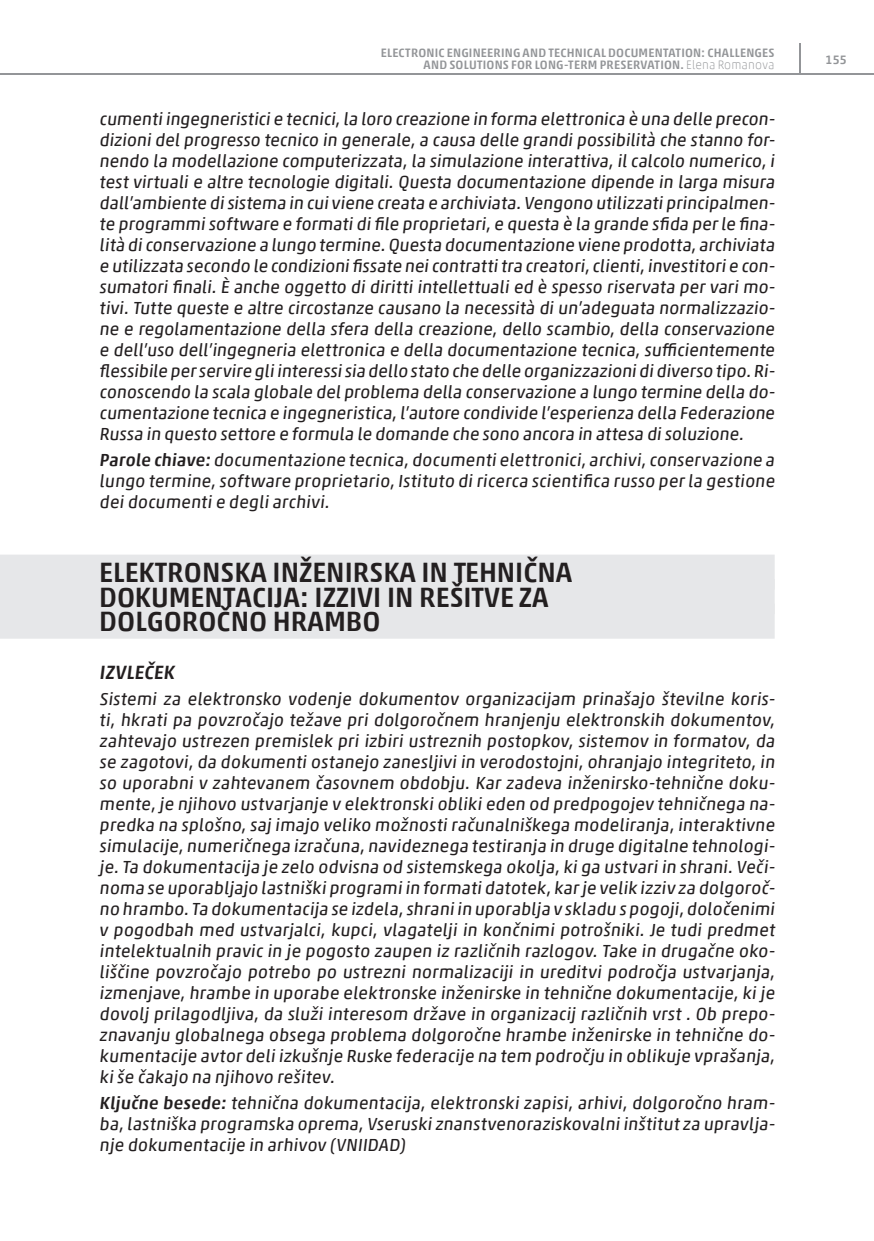
<style>
.page{position:relative;width:874px;height:1241px;background:#fff}
.page>*{position:absolute;margin:0;border:0;box-sizing:border-box;transform-origin:0 0}
.t1{font:500 28px/24.5px "Akko Std";color:#231f20}
.t2{font:500 19.25px "Akko Std";color:#231f20}
.t3{font:17.5px/21px "Akko Pro";letter-spacing:.005em;color:#231f20;text-align:justify}
.t4{font:500 12.25px/12.2px "Akko Std";letter-spacing:.015em;color:#939598;text-align:right}
.s1{font-weight:100}
.s2{font-family:"Akko Std";font-weight:500}
</style>
<div class="page">
<div style="left:0;top:554px;width:774px;height:35px;background:#e6e7e9"></div>
<div style="left:0;top:579px;width:774px;height:35px;background:#e6e7e9"></div>
<div style="left:0;top:603px;width:774px;height:35px;background:#e6e7e9"></div>
<hr style="left:0;top:74px;width:873px;height:1px;background:#939598">
<hr style="left:799px;top:43px;width:1px;height:32px;background:#939598">
<p class="t4" style="left:380px;top:46px;width:395px">ELECTRONIC ENGINEERING AND TECHNICAL DOCUMENTATION: CHALLENGES<br>AND SOLUTIONS FOR LONG-TERM PRESERVATION. <span class="s1">Elena Romanova</span></p>
<p class="t3" style="left:99px;top:108px;width:679px">cumentiingegneristicie tecnici,la loro creazione in forma elettronica è una delle precon&shy;dizioni del progresso tecnico in generale, a causa delle grandi possibilità che stanno for&shy;nendo la modellazione computerizzata, la simulazione interattiva, il calcolo numerico, i test virtuali e altre tecnologie digitali. Questa documentazione dipende in larga misura dall’ambiente disistema in cuiviene creata e archiviata.Vengono utilizzatiprincipalmen&shy;te programmisoftware e formatidifile proprietari,e questa è la grande sfida per le fina&shy;lità diconservazione a lungo termine.Questa documentazione viene prodotta,archiviata e utilizzata secondo le condizionifissate neicontrattitra creatori,clienti,investitorie con&shy;sumatori finali. È anche oggetto di diritti intellettuali ed è spesso riservata per vari mo&shy;tivi. Tutte queste e altre circostanze causano la necessità di un’adeguata normalizzazio&shy;ne e regolamentazione della sfera della creazione, dello scambio, della conservazione e dell’uso dell’ingegneria elettronica e della documentazione tecnica, sufficientemente flessibile per servire gliinteressisia dello stato che delle organizzazionididiverso tipo.Ri&shy;conoscendo la scala globale delproblema della conservazione a lungo termine della do&shy;cumentazione tecnica e ingegneristica,l’autore condivide l’esperienza della Federazione Russa in questo settore e formula le domande che sono ancora in attesa disoluzione.</p>
<p class="t3" style="left:99px;top:449px;width:679px"><span class="s2">Parole chiave:</span> documentazione tecnica,documentielettronici,archivi,conservazione a lungo termine,software proprietario,Istituto diricerca scientifica russo per la gestione deidocumentie degliarchivi.</p>
<h1 class="t1" style="left:99px;top:560px;width:474px">ELEKTRONSKA INŽENIRSKA IN TEHNIČNA<br>DOKUMENTACIJA: IZZIVI IN REŠITVE ZA<br>DOLGOROČNO HRAMBO</h1>
<p class="t2" style="left:99px;top:660px;width:79px">IZVLEČEK</p>
<p class="t3" style="left:99px;top:688px;width:679px">Sistemi za elektronsko vodenje dokumentov organizacijam prinašajo številne koris&shy;ti, hkrati pa povzročajo težave pri dolgoročnem hranjenju elektronskih dokumentov, zahtevajo ustrezen premislek pri izbiri ustreznih postopkov, sistemov in formatov, da se zagotovi, da dokumenti ostanejo zanesljivi in verodostojni, ohranjajo integriteto, in so uporabni v zahtevanem časovnem obdobju. Kar zadeva inženirsko-tehnične doku&shy;mente, je njihovo ustvarjanje v elektronski obliki eden od predpogojev tehničnega na&shy;predka na splošno, saj imajo veliko možnosti računalniškega modeliranja, interaktivne simulacije,numeričnega izračuna,navideznega testiranja in druge digitalne tehnologi&shy;je.Ta dokumentacija je zelo odvisna od sistemskega okolja,kiga ustvariin shrani.Veči&shy;noma se uporabljajo lastniškiprogramiin formatidatotek,kar je velik izziv za dolgoroč&shy;no hrambo.Ta dokumentacija se izdela,shraniin uporablja v skladu s pogoji,določenimi v pogodbah med ustvarjalci, kupci, vlagatelji in končnimi potrošniki. Je tudi predmet intelektualnih pravic in je pogosto zaupen iz različnih razlogov. Take in drugačne oko&shy;liščine povzročajo potrebo po ustrezni normalizaciji in ureditvi področja ustvarjanja, izmenjave, hrambe in uporabe elektronske inženirske in tehnične dokumentacije, ki je dovolj prilagodljiva, da služi interesom države in organizacij različnih vrst . Ob prepo&shy;znavanju globalnega obsega problema dolgoročne hrambe inženirske in tehnične do&shy;kumentacije avtor deliizkušnje Ruske federacije na tem področju in oblikuje vprašanja, kiše čakajo na njihovo rešitev.</p>
<p class="t3" style="left:99px;top:1092px;width:679px"><span class="s2">Ključne besede:</span> tehnična dokumentacija, elektronski zapisi, arhivi, dolgoročno hram&shy;ba,lastniška programska oprema,Vseruskiznanstvenoraziskovalniinštitut za upravlja&shy;nje dokumentacije in arhivov (VNIIDAD)</p>
<p class="t4" style="left:825px;top:53px;width:23px">155</p>
</div>
